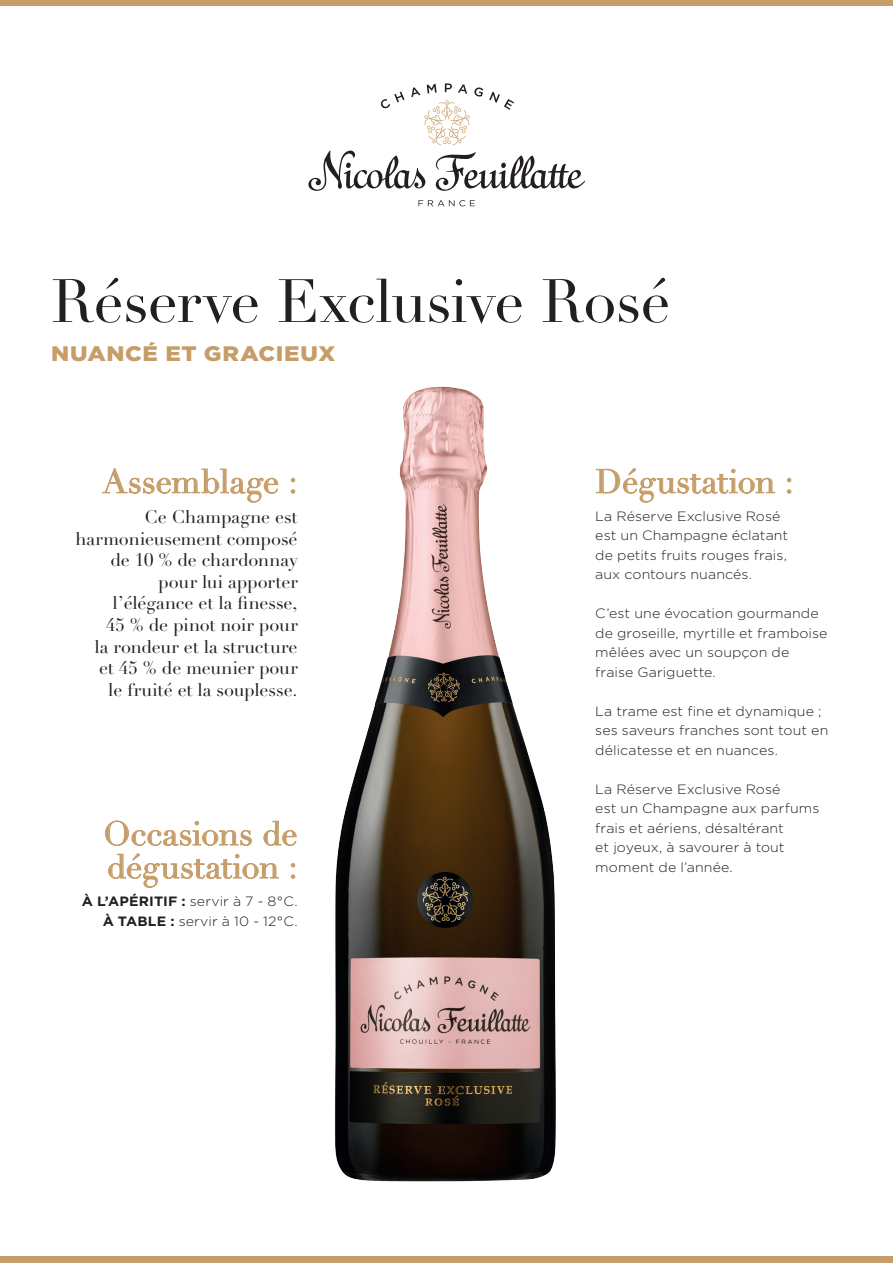
<style>
.page{position:relative;width:893px;height:1263px;background:#fff}
.page>*{position:absolute;margin:0;border:0;box-sizing:border-box;transform-origin:0 0}
.t1{font:60px "Didot LH";letter-spacing:-.015em;color:#231f20}
.t2{font:33px/33px "Didot LH";letter-spacing:-.005em;color:#c69d68}
.t3{font:900 21px "Gotham";letter-spacing:.025em;color:#c69d68;scale:1.1 1}
.t4{font:18px/21.6px "Didot LH";letter-spacing:-.005em;color:#231f20;text-align:right}
.t5{font:300 13.5px/19.5px "Gotham";letter-spacing:.005em;color:#231f20;scale:1.05 1}
.s1{font-weight:700}
</style>
<div class="page">
<div style="left:0;top:1256px;width:893px;height:7px;background:#c69d68"></div>
<div style="left:0;top:0;width:893px;height:6px;background:#c69d68"></div>
<svg style="left:308px;top:151px;width:117px;height:40px"></svg>
<svg style="left:436px;top:152px;width:149px;height:39px"></svg>
<svg style="left:418px;top:200px;width:57px;height:6px"></svg>
<svg style="left:380px;top:92px;width:24px;height:17px"></svg>
<svg style="left:411px;top:83px;width:72px;height:62px"></svg>
<svg style="left:489px;top:92px;width:25px;height:18px"></svg>
<img style="left:335px;top:386px;width:221px;height:796px">
<svg style="left:105px;top:821px;width:147px;height:25px"></svg>
<svg style="left:264px;top:821px;width:32px;height:25px"></svg>
<svg style="left:108px;top:853px;width:171px;height:35px"></svg>
<svg style="left:291px;top:863px;width:4px;height:4px"></svg>
<svg style="left:102px;top:468px;width:176px;height:34px"></svg>
<svg style="left:291px;top:489px;width:4px;height:4px"></svg>
<svg style="left:291px;top:478px;width:4px;height:4px"></svg>
<svg style="left:596px;top:468px;width:179px;height:34px"></svg>
<svg style="left:787px;top:489px;width:4px;height:4px"></svg>
<svg style="left:787px;top:478px;width:4px;height:4px"></svg>
<h1 class="t1" style="left:51px;top:265px;width:621px">Réserve Exclusive Rosé</h1>
<h3 class="t3" style="left:51px;top:339px;width:260px">NUANCÉ ET GRACIEUX</h3>
<h2 class="t2" style="left:103px;top:466px;width:197px">Assemblage :</h2>
<h3 class="t4" style="left:75px;top:506px;width:224px">Ce Champagne est harmonieusement composé de 10 % de chardonnay pour lui apporter l’élégance et la finesse,<br>45 % de pinot noir pour<br>la rondeur et la structure et 45 % de meunier pour<br>le fruité et la souplesse.</h3>
<h2 class="t2" style="left:103px;top:818px;width:196px">Occasions de dégustation :</h2>
<p class="t5" style="left:82px;top:891px;width:207px;text-align:right"><span class="s1">À L’APÉRITIF :</span> servir à 7 - 8°C.<br><span class="s1">À TABLE :</span> servir à 10 - 12°C.</p>
<h2 class="t2" style="left:595px;top:466px;width:200px">Dégustation :</h2>
<p class="t5" style="left:595px;top:506px;width:185px">La Réserve Exclusive Rosé est un Champagne éclatant de petits fruits rouges frais, aux contours nuancés.</p>
<p class="t5" style="left:595px;top:604px;width:223px">C’est une évocation gourmande de groseille, myrtille et framboise mêlées avec un soupçon de fraise Gariguette.</p>
<p class="t5" style="left:595px;top:701px;width:223px">La trame est fine et dynamique ; ses saveurs franches sont tout en délicatesse et en nuances.</p>
<p class="t5" style="left:595px;top:779px;width:215px">La Réserve Exclusive Rosé<br>est un Champagne aux parfums frais et aériens, désaltérant<br>et joyeux, à savourer à tout moment de l’année.</p>
</div>
